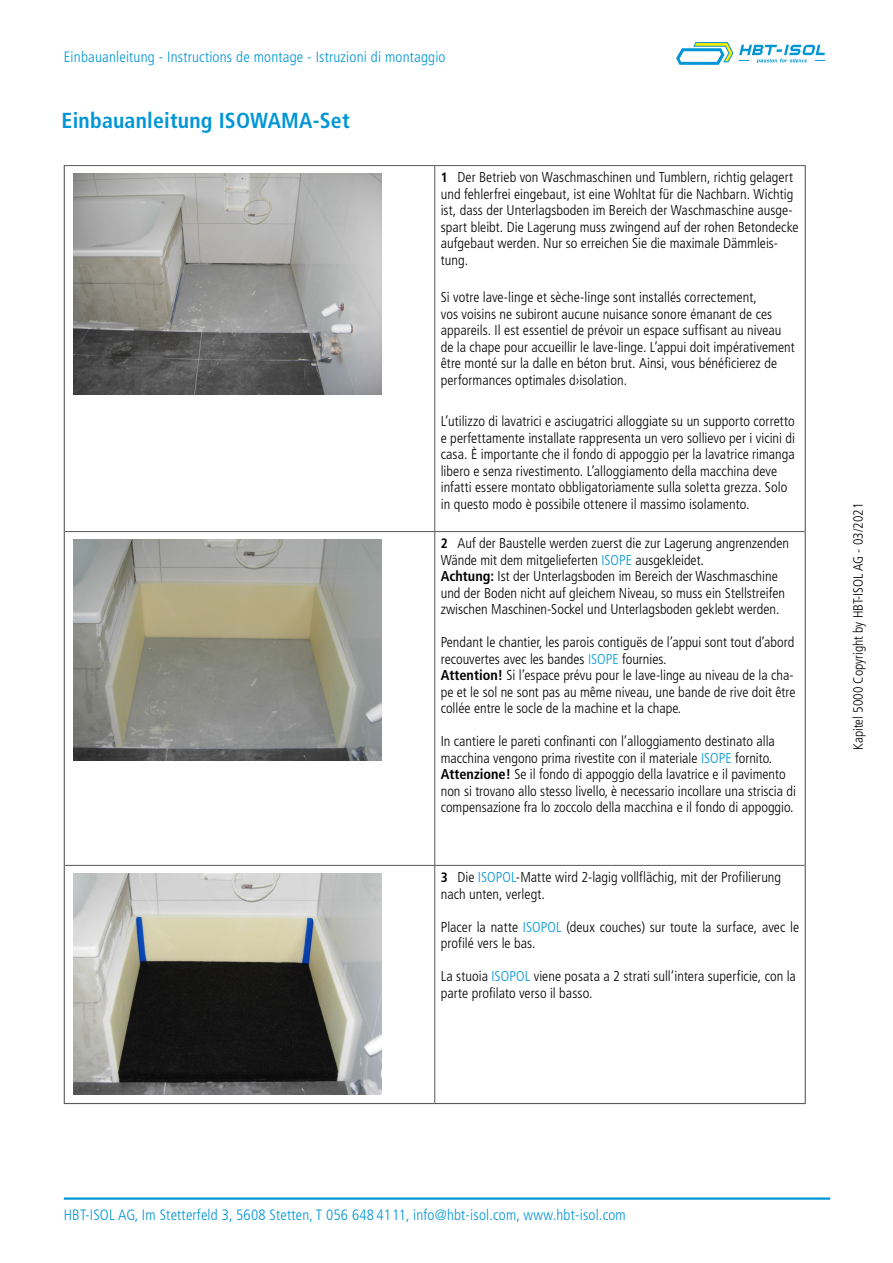
<style>
.page{position:relative;width:893px;height:1263px;background:#fff}
.page>*{position:absolute;margin:0;border:0;box-sizing:border-box;transform-origin:0 0}
._2__Titel_Grau{font:700 condensed 21.75px "Frutiger LT Std";letter-spacing:.01em;color:#0096d6}
.t1{font:300 condensed 15px "Frutiger LT Std";letter-spacing:.015em;color:#0096d6}
.Grundtext{font:300 condensed 14.25px/16.5px "Frutiger LT Std";color:#000}
.d_Kopf-Fusszeile{font:300 condensed 14.25px/16.5px "Frutiger LT Std";letter-spacing:.005em;color:#000}
._3__Bildlegende_mit{font:300 condensed 14.25px/16.5px "Frutiger LT Std";color:#000}
.t2{font:300 condensed 13.5px "Frutiger LT Std";color:#000}
.s1{font-weight:700;font-size:13.5px}
.s2{color:#0096d6}
.s3{font-weight:700}
.s4{color:#009ee0}
</style>
<div class="page">
<hr style="left:64px;top:1197px;width:766px;height:3px;background:#0096d6">
<svg style="left:739px;top:45px;width:86px;height:18px"></svg>
<svg style="left:676px;top:43px;width:57px;height:22px"></svg>
<img style="left:73px;top:540px;width:309px;height:221px">
<img style="left:73px;top:873px;width:309px;height:222px">
<hr style="left:64px;top:166px;width:1px;height:365px;background:#58585a">
<hr style="left:805px;top:166px;width:1px;height:365px;background:#58585a">
<hr style="left:64px;top:531px;width:1px;height:334px;background:#58585a">
<hr style="left:805px;top:531px;width:1px;height:334px;background:#58585a">
<hr style="left:64px;top:865px;width:1px;height:238px;background:#58585a">
<hr style="left:805px;top:865px;width:1px;height:238px;background:#58585a">
<hr style="left:64px;top:1103px;width:371px;height:1px;background:#58585a">
<hr style="left:435px;top:1103px;width:371px;height:1px;background:#58585a">
<hr style="left:434px;top:166px;width:1px;height:365px;background:#58585a">
<hr style="left:65px;top:531px;width:370px;height:1px;background:#58585a">
<hr style="left:435px;top:531px;width:370px;height:1px;background:#58585a">
<hr style="left:434px;top:532px;width:1px;height:333px;background:#58585a">
<hr style="left:65px;top:865px;width:370px;height:1px;background:#58585a">
<hr style="left:435px;top:865px;width:370px;height:1px;background:#58585a">
<hr style="left:434px;top:865px;width:1px;height:238px;background:#58585a">
<hr style="left:64px;top:165px;width:371px;height:1px;background:#58585a">
<hr style="left:435px;top:165px;width:371px;height:1px;background:#58585a">
<img style="left:73px;top:174px;width:309px;height:221px">
<p class="t1" style="left:64px;top:49px;width:383px">Einbauanleitung - Instructions de montage - Istruzioni di montaggio</p>
<p class="_2__Titel_Grau" style="left:62px;top:108px;width:289px">Einbauanleitung ISOWAMA-Set</p>
<p class="_3__Bildlegende_mit" style="left:441px;top:169px;width:359px"><span class="s1">1</span> Der Betrieb von Waschmaschinen und Tumblern, richtig gelagert und fehlerfrei eingebaut, ist eine Wohltat für die Nachbarn. Wichtig ist, dass der Unterlagsboden im Bereich der Waschmaschine ausge&shy;spart bleibt. Die Lagerung muss zwingend auf der rohen Betondecke aufgebaut werden. Nur so erreichen Sie die maximale Dämmleis&shy;tung.</p>
<p class="d_Kopf-Fusszeile" style="left:441px;top:289px;width:355px">Si votre lave-linge et sèche-linge sont installés correctement,<br>vos voisins ne subiront aucune nuisance sonore émanant de ces appareils. Il est essentiel de prévoir un espace suffisant au niveau de la chape pour accueillir le lave-linge. L’appui doit impérativement être monté sur la dalle en béton brut. Ainsi, vous bénéficierez de performances optimales d›isolation.</p>
<p class="d_Kopf-Fusszeile" style="left:441px;top:413px;width:356px">L’utilizzo di lavatrici e asciugatrici alloggiate su un supporto corretto e perfettamente installate rappresenta un vero sollievo per i vicini di casa. È importante che il fondo di appoggio per la lavatrice rimanga libero e senza rivestimento. L’alloggiamento della macchina deve infatti essere montato obbligatoriamente sulla soletta grezza. Solo in questo modo è possibile ottenere il massimo isolamento.</p>
<p class="_3__Bildlegende_mit" style="left:441px;top:535px;width:350px"><span class="s1">2</span> Auf der Baustelle werden zuerst die zur Lagerung angrenzenden Wände mit dem mitgelieferten <span class="s2">ISOPE</span> ausgekleidet.<br><span class="s3">Achtung:</span> Ist der Unterlagsboden im Bereich der Waschmaschine und der Boden nicht auf gleichem Niveau, so muss ein Stellstreifen zwischen Maschinen-Sockel und Unterlagsboden geklebt werden.</p>
<p class="Grundtext" style="left:441px;top:634px;width:356px">Pendant le chantier, les parois contiguës de l’appui sont tout d’abord recouvertes avec les bandes <span class="s4">ISOPE</span> fournies.<br><span class="s3">Attention!</span> Si l’espace prévu pour le lave-linge au niveau de la cha&shy;pe et le sol ne sont pas au même niveau, une bande de rive doit être collée entre le socle de la machine et la chape.</p>
<p class="Grundtext" style="left:441px;top:733px;width:357px">In cantiere le pareti confinanti con l’alloggiamento destinato alla macchina vengono prima rivestite con il materiale <span class="s2">ISOPE</span> fornito.<br><span class="s3">Attenzione!</span> Se il fondo di appoggio della lavatrice e il pavimento non si trovano allo stesso livello, è necessario incollare una striscia di compensazione fra lo zoccolo della macchina e il fondo di appoggio.</p>
<p class="_3__Bildlegende_mit" style="left:441px;top:869px;width:342px"><span class="s1">3</span> Die <span class="s2">ISOPOL</span>-Matte wird 2-lagig vollflächig, mit der Profilierung nach unten, verlegt.</p>
<p class="Grundtext" style="left:441px;top:918px;width:360px">Placer la natte <span class="s2">ISOPOL</span> (deux couches) sur toute la surface, avec le profilé vers le bas.</p>
<p class="Grundtext" style="left:441px;top:968px;width:357px">La stuoia <span class="s2">ISOPOL</span> viene posata a 2 strati sull’intera superficie, con la parte profilato verso il basso.</p>
<p class="t2" style="left:850px;top:750px;width:249px;rotate:-90deg">Kapitel 5000 Copyright by HBT-ISOL AG - 03/2021</p>
<p class="t1" style="left:64px;top:1207px;width:564px">HBT-ISOL AG, Im Stetterfeld 3, 5608 Stetten, T 056 648 4111, info@hbt-isol.com, www.hbt-isol.com</p>
</div>
